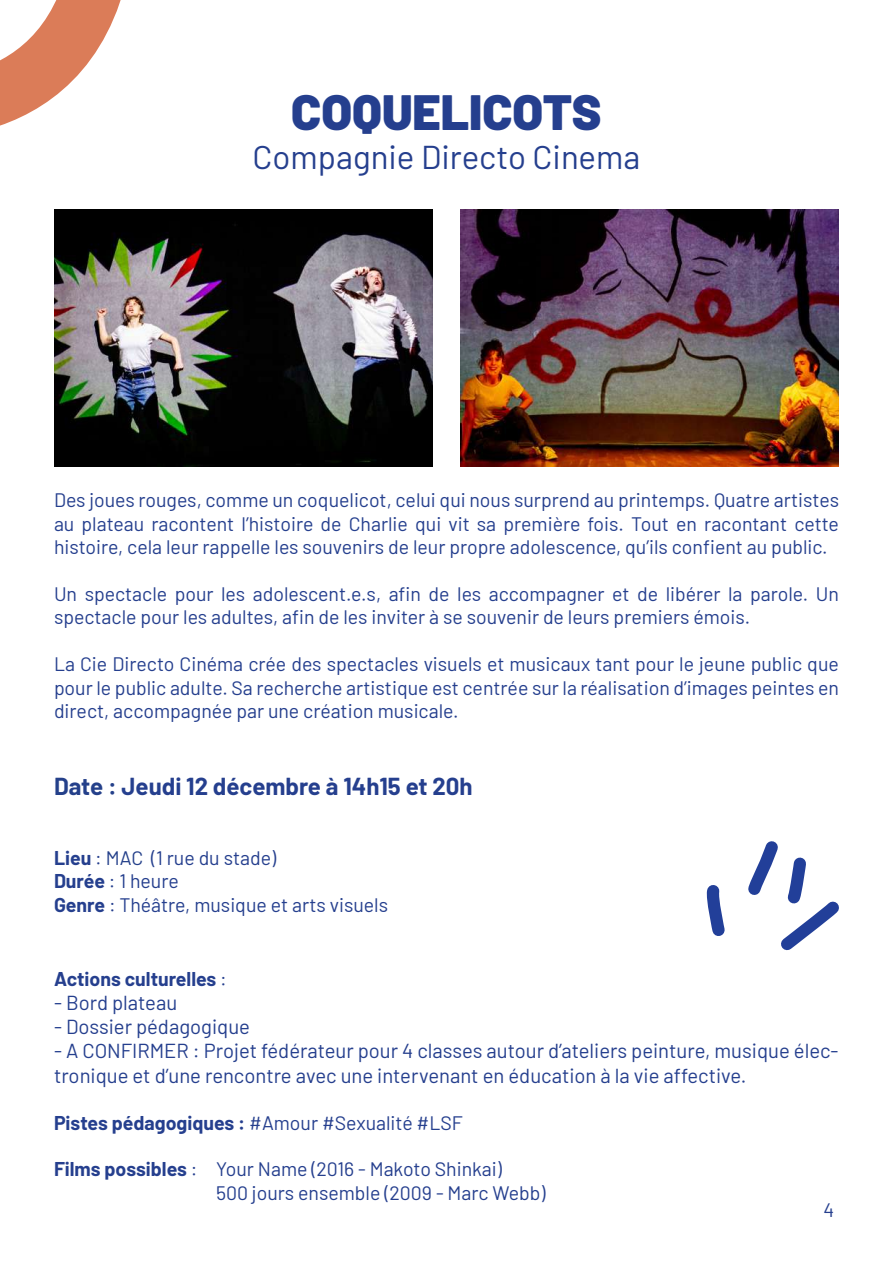
<style>
.page{position:relative;width:893px;height:1263px;background:#fff}
.page>*{position:absolute;margin:0;border:0;box-sizing:border-box;transform-origin:0 0}
.t1{font:900 49.5px "Barlow";color:#253f8e}
.t2{font:33px "Barlow";color:#253f8e}
.t3{font:700 24px "Barlow";color:#253f8e}
.t4{font:20.25px/24.3px "Barlow";color:#253f8e}
.t5{font:19.5px/23.4px "Barlow";color:#253f8e}
.t6{font:700 19.5px "Barlow";color:#253f8e}
.s1{color:#24408a}
.s2{font-weight:700}
.s3{font-weight:400}
</style>
<div class="page">
<svg style="left:706px;top:885px;width:19px;height:51px"></svg>
<svg style="left:748px;top:841px;width:91px;height:110px"></svg>
<svg style="left:0;top:0;width:121px;height:126px"></svg>
<img style="left:460px;top:209px;width:379px;height:258px">
<img style="left:54px;top:209px;width:378px;height:258px">
<h1 class="t1" style="left:291px;top:75px;width:312px">COQUELICOTS</h1>
<h2 class="t2" style="left:253px;top:134px;width:389px">Compagnie Directo Cinema</h2>
<p class="t5" style="left:54px;top:487px;width:786px;text-align:justify">Des joues rouges, comme un coquelicot, celui qui nous surprend au printemps. Quatre artistes au plateau racontent l’histoire de Charlie qui vit sa première fois. Tout en racontant cette histoire, cela leur rappelle les souvenirs de leur propre adolescence, qu’ils confient au public.</p>
<p class="t5" style="left:54px;top:581px;width:786px">Un spectacle pour les adolescent.e.s, afin de les accompagner et de libérer la parole. Un spectacle pour les adultes, afin de les inviter à se souvenir de leurs premiers émois.</p>
<p class="t5" style="left:54px;top:651px;width:786px;text-align:justify">La Cie Directo Cinéma crée des spectacles visuels et musicaux tant pour le jeune public que pour le public adulte. Sa recherche artistique est centrée sur la réalisation d’images peintes en direct, accompagnée par une création musicale.</p>
<p class="t3" style="left:54px;top:768px;width:420px"><span class="s1">Date :</span> Jeudi 12 décembre à 14h15 et 20h</p>
<p class="t5" style="left:54px;top:845px;width:336px"><span class="s2">Lieu</span> : <span class="s1">MAC</span> (1 rue du stade)<br><span class="s2">Durée</span> : 1 heure<br><span class="s2">Genre</span> : Théâtre, musique et arts visuels</p>
<p class="t6" style="left:54px;top:964px;width:174px">Actions culturelles <span class="s3">:</span></p>
<p class="t4" style="left:54px;top:989px;width:125px">- Bord plateau</p>
<p class="t4" style="left:54px;top:1013px;width:198px">- Dossier pédagogique</p>
<p class="t4" style="left:54px;top:1037px;width:786px">- A CONFIRMER : Projet fédérateur pour 4 classes autour d’ateliers peinture, musique élec&shy;tronique et d’une rencontre avec une intervenant en éducation à la vie affective.</p>
<p class="t5" style="left:54px;top:1109px;width:411px"><span class="s2">Pistes pédagogiques :</span> #Amour #Sexualité #LSF</p>
<p class="t5" style="left:216px;top:1156px;width:331px;text-indent:-162px"><span class="s2">Films possibles</span> : Your Name (2016 - Makoto Shinkai)<br>500 jours ensemble (2009 - Marc Webb)</p>
<p class="t5" style="left:824px;top:1197px;width:12px">4</p>
</div>
